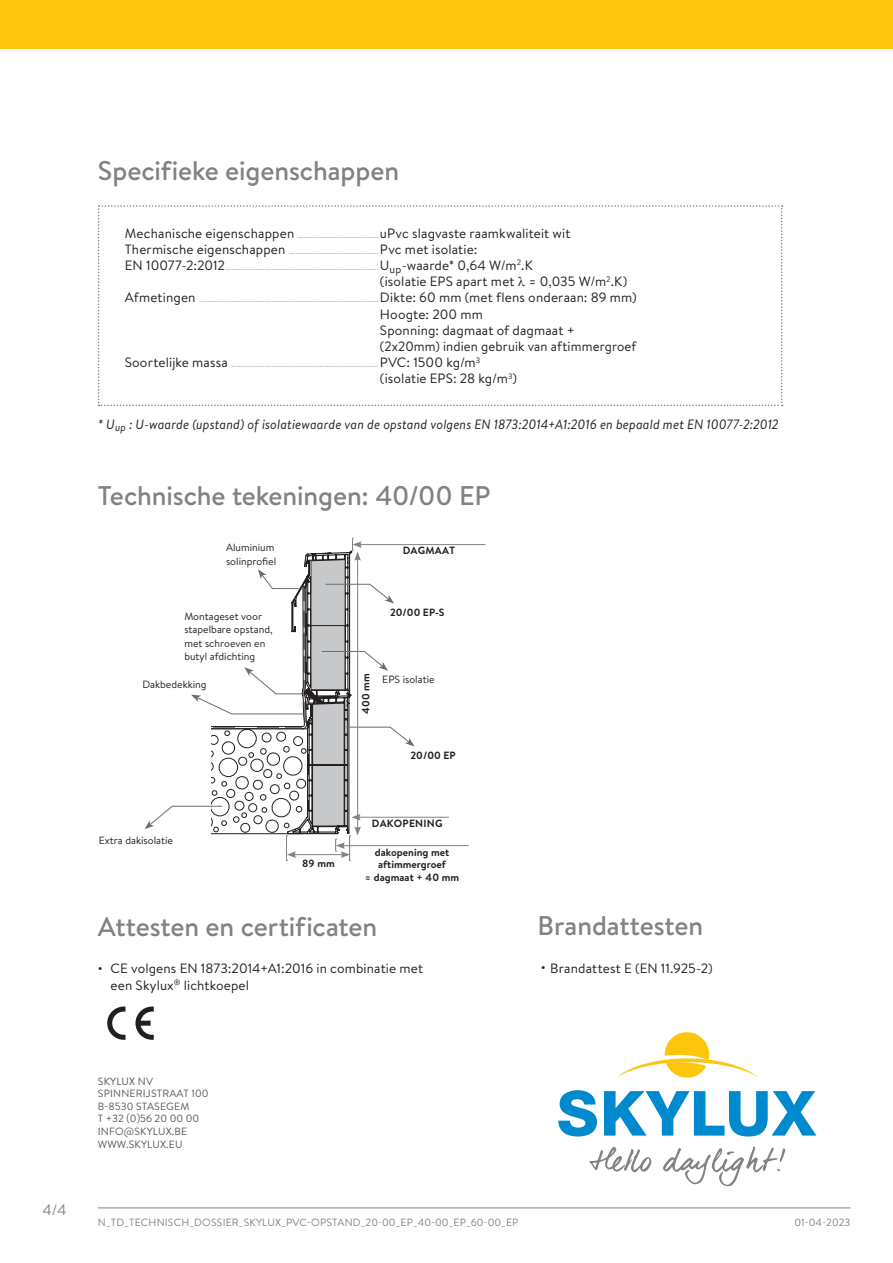
<style>
.page{position:relative;width:893px;height:1263px;background:#fff}
.page>*{position:absolute;margin:0;border:0;box-sizing:border-box;transform-origin:0 0}
.Titel_2{font:500 27px "Brandon Text";letter-spacing:-.005em;color:#808285}
.t1{font:15px "Brandon Text";color:#808285}
.tekst_tabel_zonder_grijze_puntjes{font:13.5px "Brandon Text";letter-spacing:.01em;color:#231f20}
.tekst_cursief{font:italic 13.5px "Brandon Text";letter-spacing:.01em;color:#231f20}
.tekst_insprong{font:13.5px/16.2px "Brandon Text";letter-spacing:.01em;color:#231f20}
.tekst_tabel{font:13.5px "Brandon Text";letter-spacing:.01em;color:#231f20}
.t2{font:10.5px/13.5px "Brandon Text";color:#231f20}
.t3{font:10.5px "Brandon Text";letter-spacing:.02em;color:#57585a}
.t4{font:10.5px "Brandon Text";letter-spacing:.02em;color:#808285}
.Normaal{font:700 10.5px "Brandon Text";color:#231f20}
.Normaal-2{font:700 10.5px "Brandon Text";letter-spacing:.02em;color:#231f20}
.tekst_tabel-2{font:9px "Brandon Text";color:#a8a9ad}
.s1{font-size:9px;color:#a8a9ad}
.s2{font-size:13.5px;color:#231f20}
.s3{font-size:10.8px;color:#231f20}
</style>
<div class="page">
<hr style="left:98px;top:1207px;width:752px;height:1px;background:#808285">
<div style="left:0;top:0;width:893px;height:49px;background:#fec50d"></div>
<svg style="left:107px;top:1006px;width:18px;height:34px"></svg>
<svg style="left:135px;top:1006px;width:19px;height:34px"></svg>
<svg style="left:98px;top:205px;width:685px;height:201px"></svg>
<div style="left:511px;top:1008px;width:353px;height:201px;background:#fff"></div>
<svg style="left:558px;top:1090px;width:39px;height:46px"></svg>
<svg style="left:604px;top:1091px;width:212px;height:45px"></svg>
<svg style="left:617px;top:1032px;width:140px;height:46px"></svg>
<svg style="left:589px;top:1147px;width:62px;height:25px"></svg>
<svg style="left:663px;top:1146px;width:122px;height:41px"></svg>
<hr style="left:342px;top:845px;width:127px;height:1px;background:#808285">
<hr style="left:358px;top:817px;width:91px;height:1px;background:#808285">
<hr style="left:359px;top:544px;width:127px;height:1px;background:#808285">
<svg style="left:145px;top:538px;width:270px;height:323px"></svg>
<p class="Titel_2" style="left:98px;top:153px;width:303px">Specifieke eigenschappen</p>
<p class="tekst_tabel" style="left:125px;top:224px;width:447px">Mechanische eigenschappen <span class="s1">.....................................</span>uPvc slagvaste raamkwaliteit wit</p>
<p class="tekst_tabel-2" style="left:125px;top:244px;width:354px"><span class="s2">Thermische eigenschappen</span> ......................................... <span class="s2">Pvc met isolatie:</span></p>
<p class="tekst_tabel-2" style="left:125px;top:261px;width:409px"><span class="s2">EN 10077-2:2012</span>...................................................................... <span class="s2">U</span><span class="s3">up</span><span class="s2">-waarde* 0,64 W/m</span><sup>2</sup><span class="s2">.K</span></p>
<p class="tekst_tabel_zonder_grijze_puntjes" style="left:380px;top:272px;width:249px">(isolatie EPS apart met ● = 0,035 W/m<sup>2</sup>.K)</p>
<p class="tekst_tabel-2" style="left:125px;top:293px;width:513px"><span class="s2">Afmetingen</span> .................................................................................. <span class="s2">Dikte: 60 mm (met flens onderaan: 89 mm)</span></p>
<p class="tekst_tabel_zonder_grijze_puntjes" style="left:380px;top:305px;width:104px">Hoogte: 200 mm</p>
<p class="tekst_tabel_zonder_grijze_puntjes" style="left:380px;top:321px;width:196px">Sponning: dagmaat of dagmaat +</p>
<p class="tekst_tabel_zonder_grijze_puntjes" style="left:380px;top:337px;width:258px">(2x20mm) indien gebruik van aftimmergroef</p>
<p class="tekst_tabel-2" style="left:125px;top:358px;width:357px"><span class="s2">Soortelijke massa</span> ................................................................... <span class="s2">PVC: 1500 kg/m</span><sup>3</sup></p>
<p class="tekst_tabel_zonder_grijze_puntjes" style="left:380px;top:369px;width:139px">(isolatie EPS: 28 kg/m<sup>3</sup>)</p>
<p class="tekst_cursief" style="left:98px;top:415px;width:682px">* U<sub>up</sub> : U-waarde (upstand) of isolatiewaarde van de opstand volgens EN 1873:2014+A1:2016 en bepaald met EN 10077-2:2012</p>
<p class="Titel_2" style="left:98px;top:477px;width:394px">Technische tekeningen: 40/00 EP</p>
<p class="t2" style="left:226px;top:541px;width:50px">Aluminium</p>
<p class="t2" style="left:226px;top:554px;width:52px">solinprofiel</p>
<p class="Normaal-2" style="left:403px;top:543px;width:54px">DAGMAAT</p>
<p class="t2" style="left:184px;top:609px;width:90px">Montageset voor stapelbare opstand, met schroeven en butyl afdichting</p>
<p class="Normaal" style="left:390px;top:605px;width:56px">20/00 EP-S</p>
<p class="t2" style="left:142px;top:677px;width:66px">Dakbedekking</p>
<p class="Normaal" style="left:359px;top:714px;width:42px;rotate:-90deg">400 mm</p>
<p class="t2" style="left:382px;top:672px;width:54px">EPS isolatie</p>
<p class="Normaal" style="left:410px;top:747px;width:47px">20/00 EP</p>
<p class="Normaal-2" style="left:372px;top:816px;width:72px">DAKOPENING</p>
<p class="t2" style="left:99px;top:833px;width:76px">Extra dakisolatie</p>
<p class="Normaal" style="left:302px;top:855px;width:34px">89 mm</p>
<p class="Normaal" style="left:375px;top:844px;width:76px">dakopening met</p>
<p class="Normaal" style="left:378px;top:857px;width:69px">aftimmergroef</p>
<p class="Normaal" style="left:365px;top:870px;width:96px">= dagmaat + 40 mm</p>
<p class="Titel_2" style="left:98px;top:908px;width:281px">Attesten en certificaten</p>
<p class="tekst_insprong" style="left:111px;top:960px;width:314px;text-indent:-13px">• CE volgens EN 1873:2014+A1:2016 in combinatie met een Skylux<sup>®</sup> lichtkoepel</p>
<p class="Titel_2" style="left:537px;top:907px;width:167px">Brandattesten</p>
<p class="tekst_insprong" style="left:541px;top:960px;width:174px">• Brandattest E (EN 11.925-2)</p>
<p class="t1" style="left:43px;top:1199px;width:26px">4/4</p>
<p class="t3" style="left:98px;top:1074px;width:57px">SKYLUX NV</p>
<p class="t3" style="left:98px;top:1086px;width:112px">SPINNERIJSTRAAT 100</p>
<p class="t3" style="left:98px;top:1099px;width:93px">B-8530 STASEGEM</p>
<p class="t3" style="left:98px;top:1111px;width:103px">T +32 (0)56 20 00 00</p>
<p class="t3" style="left:98px;top:1124px;width:91px">INFO@SKYLUX.BE</p>
<p class="t3" style="left:98px;top:1137px;width:86px">WWW.SKYLUX.EU</p>
<p class="t4" style="left:98px;top:1215px;width:422px">N_TD_TECHNISCH_DOSSIER_SKYLUX_PVC-OPSTAND_20-00_EP_40-00_EP_60-00_EP</p>
<p class="t4" style="left:794px;top:1215px;width:57px">01-04-2023</p>
</div>
